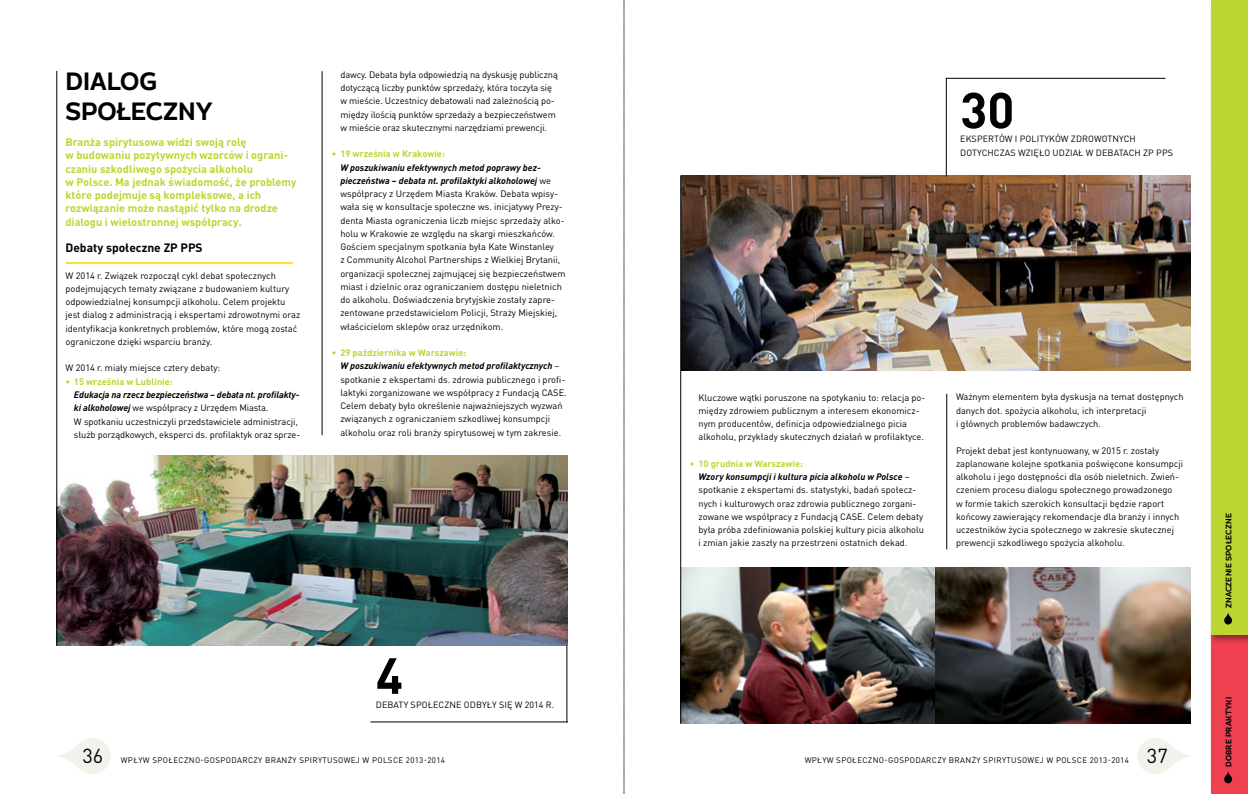
<style>
.page{position:relative;width:1248px;height:794px;background:#fff}
.page>*{position:absolute;margin:0;border:0;box-sizing:border-box;transform-origin:0 0}
.t1{font:700 50px "DIN Pro Pl";color:#000}
.t2{font:700 25px/30px "Magallanes Cond";color:#000}
.t3{font:20px "DIN Pro Pl";color:#000}
.t4{font:700 12px "DIN Pro Pl";color:#000}
.t5{font:700 11px/13.3px "DIN Pro Pl";color:#bcd631}
.t6{font:9.2px/13.2px "DIN Pro Pl";color:#000}
.t7{font:700 9.2px "DIN Pro Pl";color:#bcd631}
.t8{font:9px/14px "DIN Pro Pl";letter-spacing:.01em;color:#000}
.t9{font:8px "DIN Pro Pl";letter-spacing:.045em;color:#000}
.t10{font:700 8px "Magallanes Cond";letter-spacing:.02em;color:#000}
.s1{font-weight:700;font-style:italic}
.s2{font-weight:700;color:#bcd631}
</style>
<div class="page">
<svg style="left:1137px;top:738px;width:53px;height:36px"></svg>
<svg style="left:58px;top:738px;width:53px;height:36px"></svg>
<div style="left:1208px;top:627px;width:39px;height:167px;background:#fafafa"></div>
<div style="left:1210px;top:635px;width:37px;height:159px;background:#ef4050"></div>
<svg style="left:1224px;top:771px;width:7px;height:12px"></svg>
<div style="left:1207px;top:474px;width:40px;height:170px;background:#000;opacity:.4"></div>
<div style="left:1210px;top:476px;width:37px;height:159px;background:#bcd631"></div>
<div style="left:1207px;top:315px;width:40px;height:170px;background:#fcfcfc"></div>
<svg style="left:1224px;top:612px;width:7px;height:12px"></svg>
<svg style="left:623px;top:0;width:2px;height:794px"></svg>
<div style="left:1210px;top:0;width:37px;height:499px;background:#bcd631"></div>
<img style="left:681px;top:568px;width:509px;height:155px">
<hr style="left:322px;top:71px;width:1px;height:364px;background:#000">
<img style="left:58px;top:456px;width:509px;height:189px">
<img style="left:681px;top:176px;width:509px;height:194px">
<hr style="left:946px;top:394px;width:1px;height:155px;background:#000">
<hr style="left:945px;top:78px;width:220px;height:1px;background:#000">
<hr style="left:945px;top:78px;width:1px;height:98px;background:#000">
<hr style="left:370px;top:721px;width:198px;height:1px;background:#000">
<hr style="left:566px;top:645px;width:1px;height:77px;background:#000">
<hr style="left:66px;top:262px;width:227px;height:2px;background:#ffde2f">
<hr style="left:57px;top:71px;width:1px;height:574px;background:#000">
<hr style="left:680px;top:175px;width:1px;height:548px;background:#000">
<h2 class="t2" style="left:65px;top:67px;width:148px">DIALOG<br>SPOŁECZNY</h2>
<p class="t5" style="left:65px;top:135px;width:233px">Branża spirytusowa widzi swoją rolę<br>w budowaniu pozytywnych wzorców i ograni&shy;czaniu szkodliwego spożycia alkoholu<br>w Polsce. Ma jednak świadomość, że problemy które podejmuje są kompleksowe, a ich rozwiązanie może nastąpić tylko na drodze dialogu i wielostronnej współpracy.</p>
<h3 class="t4" style="left:65px;top:240px;width:139px">Debaty społeczne ZP PPS</h3>
<p class="t6" style="left:65px;top:269px;width:236px">W 2014 r. Związek rozpoczął cykl debat społecznych podejmujących tematy związane z budowaniem kultury odpowiedzialnej konsumpcji alkoholu. Celem projektu jest dialog z administracją i ekspertami zdrowotnymi oraz identyfikacja konkretnych problemów, które mogą zostać ograniczone dzięki wsparciu branży.</p>
<p class="t6" style="left:65px;top:361px;width:156px">W 2014 r. miały miejsce cztery debaty:</p>
<p class="t7" style="left:65px;top:375px;width:109px">• 15 września w Lublinie:</p>
<p class="t6" style="left:74px;top:388px;width:228px"><span class="s1">Edukacja na rzecz bezpieczeństwa – debata nt. profilakty&shy;ki alkoholowej</span> we współpracy z Urzędem Miasta.<br>W spotkaniu uczestniczyli przedstawiciele administracji, służb porządkowych, eksperci ds. profilaktyk oraz sprze-</p>
<p class="t6" style="left:340px;top:68px;width:219px">dawcy. Debata była odpowiedzią na dyskusję publiczną dotyczącą liczby punktów sprzedaży, która toczyła się w mieście. Uczestnicy debatowali nad zależnością po&shy;między ilością punktów sprzedaży a bezpieczeństwem w mieście oraz skutecznymi narzędziami prewencji.</p>
<p class="t7" style="left:332px;top:148px;width:114px">• 19 września w Krakowie:</p>
<p class="t6" style="left:340px;top:161px;width:227px"><span class="s1">W poszukiwaniu efektywnych metod poprawy bez&shy;pieczeństwa – debata nt. profilaktyki alkoholowej</span> we współpracy z Urzędem Miasta Kraków. Debata wpisy&shy;wała się w konsultacje społeczne ws. inicjatywy Prezy&shy;denta Miasta ograniczenia liczb miejsc sprzedaży alko&shy;holu w Krakowie ze względu na skargi mieszkańców.<br>Gościem specjalnym spotkania była Kate Winstanley<br>z Community Alcohol Partnerships z Wielkiej Brytanii, organizacji społecznej zajmującej się bezpieczeństwem miast i dzielnic oraz ograniczaniem dostępu nieletnich do alkoholu. Doświadczenia brytyjskie zostały zapre&shy;zentowane przedstawicielom Policji, Straży Miejskiej, właścicielom sklepów oraz urzędnikom.</p>
<p class="t6" style="left:340px;top:346px;width:228px;text-indent:-9px"><span class="s2">• 29 października w Warszawie:<br></span><span class="s1">W poszukiwaniu efektywnych metod profilaktycznych</span> – spotkanie z ekspertami ds. zdrowia publicznego i profi&shy;laktyki zorganizowane we współpracy z Fundacją CASE.<br>Celem debaty było określenie najważniejszych wyzwań związanych z ograniczaniem szkodliwej konsumpcji alkoholu oraz roli branży spirytusowej w tym zakresie.</p>
<h1 class="t1" style="left:376px;top:642px;width:29px">4</h1>
<p class="t8" style="left:376px;top:697px;width:180px">DEBATY SPOŁECZNE ODBYŁY SIĘ W 2014 R.</p>
<h1 class="t1" style="left:960px;top:77px;width:56px">30</h1>
<p class="t8" style="left:960px;top:132px;width:214px">EKSPERTÓW I POLITYKÓW ZDROWOTNYCH<br>DOTYCHCZAS WZIĘŁO UDZIAŁ W DEBATACH ZP PPS</p>
<p class="t6" style="left:698px;top:390px;width:228px">Kluczowe wątki poruszone na spotykaniu to: relacja po&shy;między zdrowiem publicznym a interesem ekonomicz&shy;nym producentów, definicja odpowiedzialnego picia alkoholu, przykłady skutecznych działań w profilaktyce.</p>
<p class="t6" style="left:698px;top:457px;width:227px;text-indent:-9px"><span class="s2">• 10 grudnia w Warszawie:<br></span><span class="s1">Wzory konsumpcji i kultura picia alkoholu w Polsce</span> – spotkanie z ekspertami ds. statystyki, badań społecz&shy;nych i kulturowych oraz zdrowia publicznego zorgani&shy;zowane we współpracy z Fundacją CASE. Celem debaty była próba zdefiniowania polskiej kultury picia alkoholu i zmian jakie zaszły na przestrzeni ostatnich dekad.</p>
<p class="t6" style="left:955px;top:390px;width:229px">Ważnym elementem była dyskusja na temat dostępnych danych dot. spożycia alkoholu, ich interpretacji<br>i głównych problemów badawczych.</p>
<p class="t6" style="left:955px;top:443px;width:228px">Projekt debat jest kontynuowany, w 2015 r. zostały zaplanowane kolejne spotkania poświęcone konsumpcji alkoholu i jego dostępności dla osób nieletnich. Zwień&shy;czeniem procesu dialogu społecznego prowadzonego<br>w formie takich szerokich konsultacji będzie raport końcowy zawierający rekomendacje dla branży i innych uczestników życia społecznego w zakresie skutecznej prewencji szkodliwego spożycia alkoholu.</p>
<h3 class="t3" style="left:82px;top:743px;width:22px">36</h3>
<p class="t9" style="left:121px;top:754px;width:326px">WPŁYW SPOŁECZNO-GOSPODARCZY BRANŻY SPIRYTUSOWEJ W POLSCE 2013-2014</p>
<p class="t9" style="left:804px;top:754px;width:326px">WPŁYW SPOŁECZNO-GOSPODARCZY BRANŻY SPIRYTUSOWEJ W POLSCE 2013-2014</p>
<h3 class="t3" style="left:1146px;top:743px;width:22px">37</h3>
<p class="t10" style="left:1223px;top:608px;width:96px;rotate:-90deg">ZNACZENIE SPOŁECZNE</p>
<p class="t10" style="left:1223px;top:767px;width:72px;rotate:-90deg">DOBRE PRAKTYKI</p>
</div>
